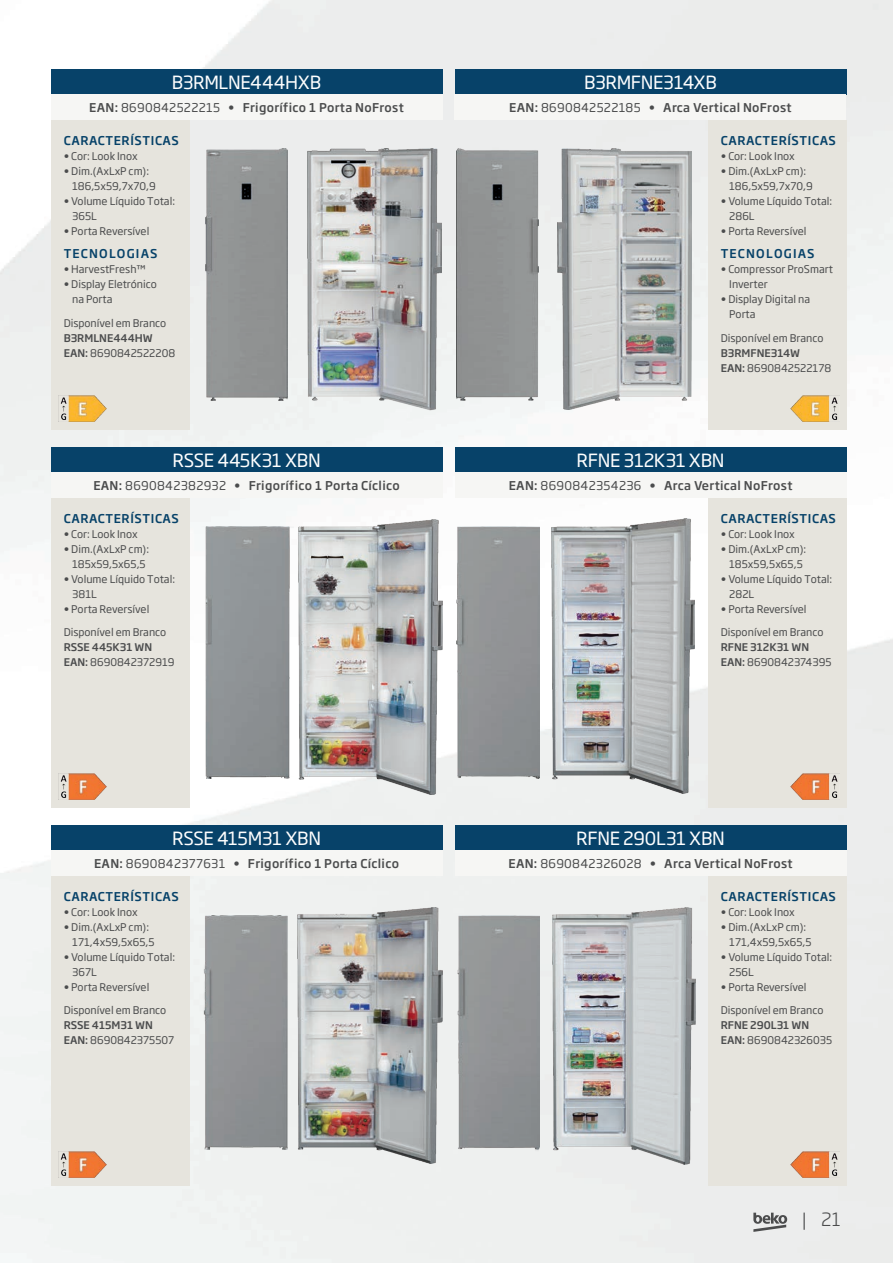
<style>
.page{position:relative;width:893px;height:1263px;background:#fff}
.page>*{position:absolute;margin:0;border:0;box-sizing:border-box;transform-origin:0 0}
.t1{font:18px "Soho Gothic Pro";letter-spacing:-.02em;color:#fff}
.t2{font:300 18px "Soho Gothic Pro";color:#4b4c4d}
.t3{font:500 12px "Soho Gothic Pro";letter-spacing:.025em;color:#4b4c4d}
.tit{font:500 12px "Soho Gothic Pro";letter-spacing:.05em;color:#074269}
.tit-2{font:500 12px "Soho Gothic Pro";letter-spacing:.1em;color:#074269}
.test{font:10.5px/15px "Soho Gothic Pro";color:#4b4c4d}
.s1{font-weight:400}
.s2{font-weight:500}
</style>
<div class="page">
<img style="left:0;top:0;width:893px;height:1263px">
<svg style="left:753px;top:1213px;width:34px;height:19px"></svg>
<div style="left:51px;top:120px;width:138px;height:309px;background:#e6e4dd"></div>
<div style="left:51px;top:69px;width:391px;height:26px;background:#074269"></div>
<div style="left:51px;top:95px;width:391px;height:25px;background:#f6f6f4"></div>
<img style="left:205px;top:149px;width:82px;height:252px">
<img style="left:307px;top:149px;width:134px;height:263px">
<img style="left:58px;top:395px;width:49px;height:27px">
<div style="left:708px;top:120px;width:138px;height:309px;background:#e6e4dd"></div>
<div style="left:455px;top:69px;width:391px;height:26px;background:#074269"></div>
<div style="left:455px;top:95px;width:391px;height:25px;background:#f6f6f4"></div>
<div style="left:457px;top:149px;width:81px;height:252px;background:#919393"></div>
<img style="left:558px;top:149px;width:134px;height:260px">
<img style="left:790px;top:395px;width:49px;height:27px">
<div style="left:51px;top:498px;width:138px;height:309px;background:#e6e4dd"></div>
<div style="left:51px;top:447px;width:391px;height:26px;background:#074269"></div>
<div style="left:51px;top:473px;width:391px;height:25px;background:#f6f6f4"></div>
<img style="left:58px;top:773px;width:49px;height:27px">
<img style="left:202px;top:526px;width:92px;height:253px">
<img style="left:299px;top:519px;width:144px;height:275px">
<div style="left:708px;top:498px;width:138px;height:309px;background:#e6e4dd"></div>
<div style="left:455px;top:447px;width:391px;height:26px;background:#074269"></div>
<div style="left:455px;top:473px;width:391px;height:25px;background:#f6f6f4"></div>
<img style="left:790px;top:773px;width:49px;height:27px">
<img style="left:457px;top:527px;width:82px;height:252px">
<img style="left:551px;top:518px;width:143px;height:276px">
<div style="left:51px;top:876px;width:138px;height:309px;background:#e6e4dd"></div>
<div style="left:51px;top:825px;width:391px;height:26px;background:#074269"></div>
<div style="left:51px;top:851px;width:391px;height:25px;background:#f6f6f4"></div>
<img style="left:58px;top:1151px;width:49px;height:27px">
<img style="left:202px;top:915px;width:86px;height:234px">
<img style="left:298px;top:908px;width:144px;height:256px">
<div style="left:708px;top:876px;width:138px;height:309px;background:#e6e4dd"></div>
<div style="left:455px;top:825px;width:391px;height:26px;background:#074269"></div>
<div style="left:455px;top:851px;width:391px;height:25px;background:#f6f6f4"></div>
<img style="left:790px;top:1151px;width:49px;height:27px">
<img style="left:457px;top:915px;width:83px;height:236px">
<img style="left:552px;top:908px;width:143px;height:256px">
<p class="t1" style="left:172px;top:71px;width:151px">B3RMLNE444HXB</p>
<p class="t3" style="left:89px;top:100px;width:316px">EAN: <span class="s1">8690842522215 •</span> Frigorífico 1 Porta NoFrost</p>
<p class="tit" style="left:64px;top:132px;width:117px">CARACTERÍSTICAS</p>
<p class="test" style="left:64px;top:148px;width:75px">• Cor: Look Inox</p>
<p class="test" style="left:72px;top:163px;width:85px;text-indent:-9px">• Dim.(AxLxP cm):<br>186,5x59,7x70,9</p>
<p class="test" style="left:72px;top:193px;width:104px;text-indent:-9px">• Volume Líquido Total:<br>365L</p>
<p class="test" style="left:64px;top:223px;width:87px">• Porta Reversível</p>
<p class="tit-2" style="left:64px;top:246px;width:95px">TECNOLOGIAS</p>
<p class="test" style="left:64px;top:262px;width:84px">• HarvestFresh™</p>
<p class="test" style="left:72px;top:277px;width:86px;text-indent:-9px">• Display Eletrónico na Porta</p>
<p class="test" style="left:64px;top:315px;width:113px">Disponível em Branco<br><span class="s2">B3RMLNE444HW<br>EAN:</span> 8690842522208</p>
<p class="t1" style="left:172px;top:449px;width:150px">RSSE 445K31 XBN</p>
<p class="t3" style="left:93px;top:478px;width:308px">EAN: <span class="s1">8690842382932 •</span> Frigorífico 1 Porta Cíclico</p>
<p class="tit" style="left:64px;top:510px;width:117px">CARACTERÍSTICAS</p>
<p class="test" style="left:64px;top:526px;width:75px">• Cor: Look Inox</p>
<p class="test" style="left:64px;top:541px;width:87px;text-align:center">• Dim.(AxLxP cm):<br>185x59,5x65,5</p>
<p class="test" style="left:72px;top:571px;width:104px;text-indent:-9px">• Volume Líquido Total:<br>381L</p>
<p class="test" style="left:64px;top:601px;width:87px">• Porta Reversível</p>
<p class="test" style="left:64px;top:625px;width:112px">Disponível em Branco<br><span class="s2">RSSE 445K31 WN<br>EAN:</span> 8690842372919</p>
<p class="t1" style="left:172px;top:827px;width:151px">RSSE 415M31 XBN</p>
<p class="t3" style="left:94px;top:856px;width:306px">EAN: <span class="s1">8690842377631 •</span> Frigorífico 1 Porta Cíclico</p>
<p class="tit" style="left:64px;top:888px;width:117px">CARACTERÍSTICAS</p>
<p class="test" style="left:64px;top:904px;width:75px">• Cor: Look Inox</p>
<p class="test" style="left:72px;top:919px;width:84px;text-indent:-9px">• Dim.(AxLxP cm):<br>171,4x59,5x65,5</p>
<p class="test" style="left:72px;top:949px;width:104px;text-indent:-9px">• Volume Líquido Total:<br>367L</p>
<p class="test" style="left:64px;top:979px;width:87px">• Porta Reversível</p>
<p class="test" style="left:64px;top:1003px;width:112px">Disponível em Branco<br><span class="s2">RSSE 415M31 WN<br>EAN:</span> 8690842375507</p>
<p class="t1" style="left:584px;top:71px;width:134px">B3RMFNE314XB</p>
<p class="t3" style="left:509px;top:100px;width:284px">EAN: <span class="s1">8690842522185 •</span> Arca Vertical NoFrost</p>
<p class="tit" style="left:721px;top:132px;width:117px">CARACTERÍSTICAS</p>
<p class="test" style="left:721px;top:148px;width:75px">• Cor: Look Inox</p>
<p class="test" style="left:729px;top:163px;width:85px;text-indent:-9px">• Dim.(AxLxP cm):<br>186,5x59,7x70,9</p>
<p class="test" style="left:729px;top:193px;width:104px;text-indent:-9px">• Volume Líquido Total:<br>286L</p>
<p class="test" style="left:721px;top:223px;width:87px">• Porta Reversível</p>
<p class="tit-2" style="left:721px;top:246px;width:95px">TECNOLOGIAS</p>
<p class="test" style="left:729px;top:262px;width:105px;text-indent:-9px">• Compressor ProSmart<br>Inverter</p>
<p class="test" style="left:729px;top:292px;width:83px;text-indent:-9px">• Display Digital na<br>Porta</p>
<p class="test" style="left:721px;top:330px;width:112px">Disponível em Branco<br><span class="s2">B3RMFNE314W<br>EAN:</span> 8690842522178</p>
<p class="t1" style="left:576px;top:449px;width:150px">RFNE 312K31 XBN</p>
<p class="t3" style="left:509px;top:478px;width:285px">EAN: <span class="s1">8690842354236 •</span> Arca Vertical NoFrost</p>
<p class="tit" style="left:721px;top:510px;width:117px">CARACTERÍSTICAS</p>
<p class="test" style="left:721px;top:526px;width:75px">• Cor: Look Inox</p>
<p class="test" style="left:721px;top:541px;width:87px;text-align:center">• Dim.(AxLxP cm):<br>185x59,5x65,5</p>
<p class="test" style="left:729px;top:571px;width:104px;text-indent:-9px">• Volume Líquido Total:<br>282L</p>
<p class="test" style="left:721px;top:601px;width:87px">• Porta Reversível</p>
<p class="test" style="left:721px;top:625px;width:112px">Disponível em Branco<br><span class="s2">RFNE 312K31 WN<br>EAN:</span> 8690842374395</p>
<p class="t1" style="left:576px;top:827px;width:150px">RFNE 290L31 XBN</p>
<p class="t3" style="left:508px;top:856px;width:286px">EAN: <span class="s1">8690842326028 •</span> Arca Vertical NoFrost</p>
<p class="tit" style="left:721px;top:888px;width:117px">CARACTERÍSTICAS</p>
<p class="test" style="left:721px;top:904px;width:75px">• Cor: Look Inox</p>
<p class="test" style="left:729px;top:919px;width:84px;text-indent:-9px">• Dim.(AxLxP cm):<br>171,4x59,5x65,5</p>
<p class="test" style="left:729px;top:949px;width:104px;text-indent:-9px">• Volume Líquido Total:<br>256L</p>
<p class="test" style="left:721px;top:979px;width:87px">• Porta Reversível</p>
<p class="test" style="left:721px;top:1003px;width:113px">Disponível em Branco<br><span class="s2">RFNE 290L31 WN<br>EAN:</span> 8690842326035</p>
<h1 class="t2" style="left:802px;top:1208px;width:41px">| 21</h1>
</div>
